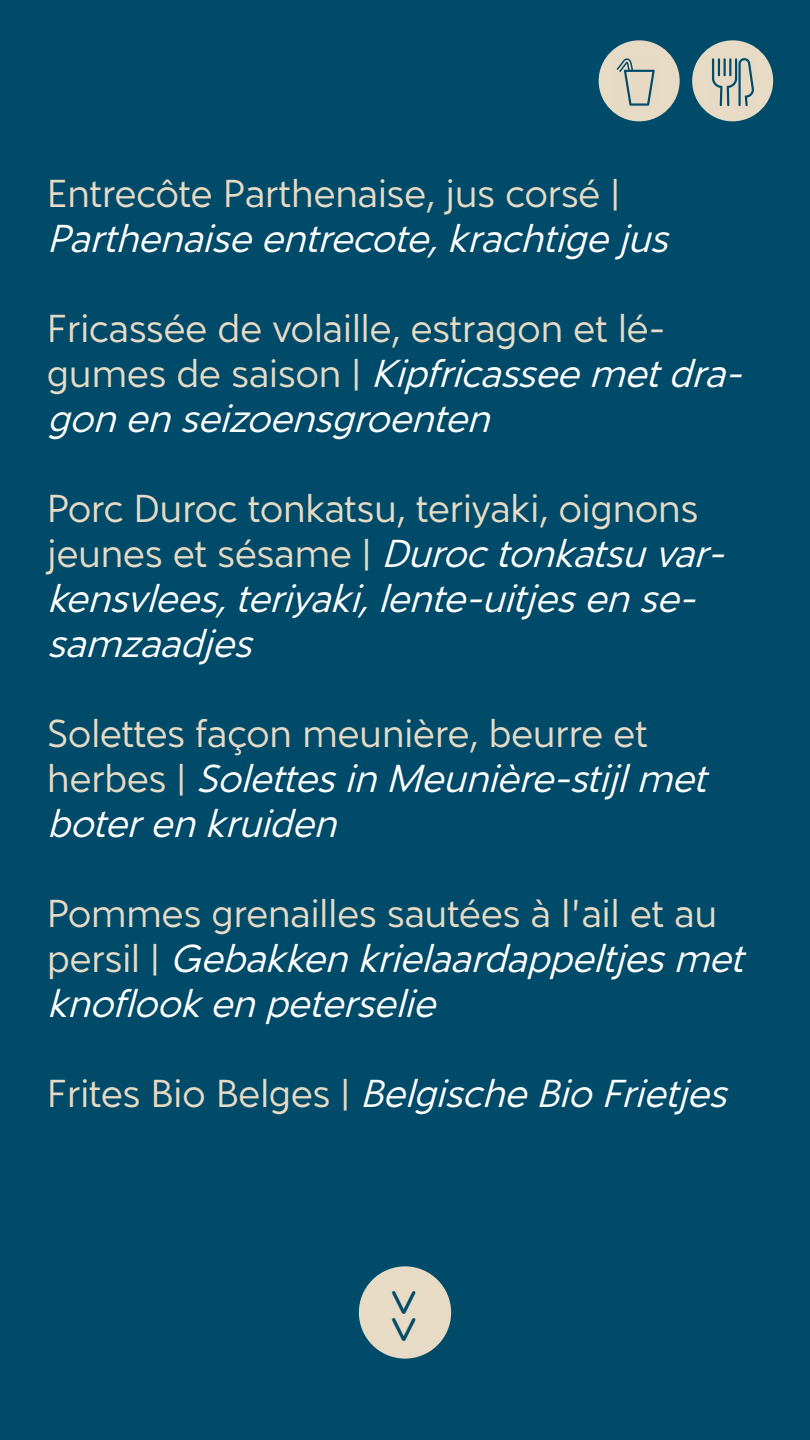
<style>
.page{position:relative;width:810px;height:1440px;background:#004b69}
.page>*{position:absolute;margin:0;border:0;box-sizing:border-box;transform-origin:0 0}
.t1{font:300 45px "VAG Rounded Std";color:#004b69}
.t2{font:italic 37.5px/45px "Almarose";color:#fff}
.t3{font:37.5px/45px "Almarose";color:#e8dbc5}
.s1{font-style:italic;color:#fff}
.s2{font-style:normal;color:#e8dbc5}
</style>
<div class="page">
<div style="left:359px;top:1266px;width:92px;height:93px;background:#e8dbc5;border-radius:50%"></div>
<div style="left:599px;top:40px;width:81px;height:81px;background:#e8dbc5;border-radius:50%"></div>
<svg style="left:608px;top:50px;width:57px;height:64px"></svg>
<div style="left:692px;top:40px;width:81px;height:81px;background:#e8dbc5;border-radius:50%"></div>
<svg style="left:703px;top:50px;width:60px;height:63px"></svg>
<p class="t3" style="left:47px;top:172px;width:574px">Entrecôte Parthenaise, jus corsé |</p>
<p class="t2" style="left:47px;top:217px;width:634px">Parthenaiseentrecote,krachtigejus</p>
<p class="t3" style="left:47px;top:307px;width:709px">Fricassée de volaille, estragon et lé-<br>g u m e s d e s a i s o n | <span class="s1">Kipfricasseemetdra&shy;gonenseizoensgroenten</span></p>
<p class="t2" style="left:47px;top:487px;width:691px"><span class="s2">Porc Duroc tonkatsu, teriyaki, oignons<br>j e u n e s e t s é s a m e |</span> Duroctonkatsuvar&shy;kensvlees,teriyaki,lente-uitjesense&shy;samzaadjes</p>
<p class="t2" style="left:47px;top:712px;width:673px"><span class="s2">Solettes façon meunière, beurre et<br>h e r b e s |</span> SolettesinMeunière-stijlmet boterenkruiden</p>
<p class="t2" style="left:47px;top:892px;width:710px"><span class="s2">Pommes grenailles sautées à l’ail et au<br>p e r s i l |</span> Gebakkenkrielaardappeltjesmet knoflookenpeterselie</p>
<p class="t2" style="left:47px;top:1072px;width:693px"><span class="s2">F r i t e s B i o B e l g e s |</span> BelgischeBio Frietjes</p>
<p class="t1" style="left:434px;top:1289px;width:55px;rotate:90deg">&gt;&gt;</p>
</div>
